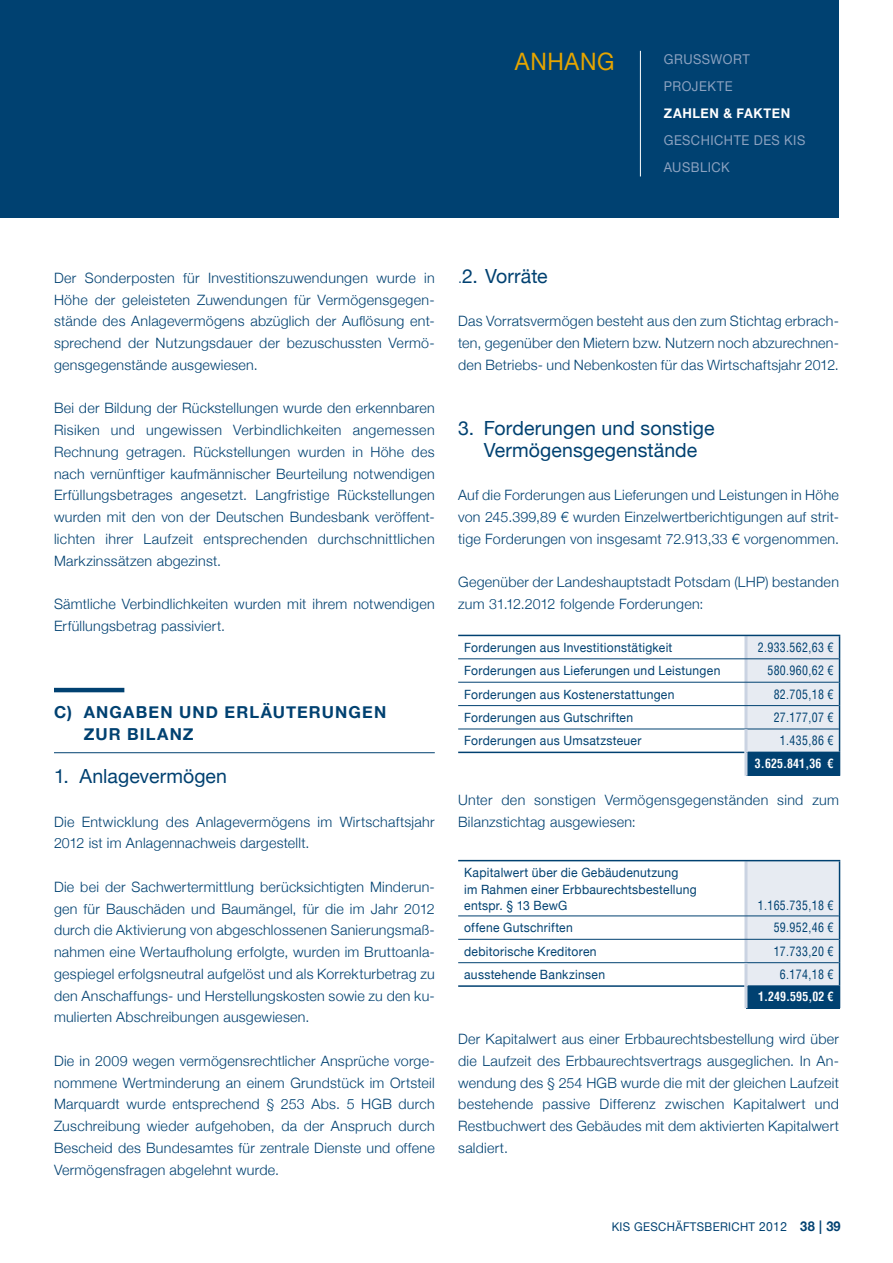
<style>
.page{position:relative;width:893px;height:1263px;background:#fff}
.page>*{position:absolute;margin:0;border:0;box-sizing:border-box;transform-origin:0 0}
.t1{font:24px "Helvetica Neue";letter-spacing:.03em;color:#e6a500;scale:.95 1}
.t2{font:19.5px/21.8px "Helvetica Neue";letter-spacing:.005em;color:#004171;text-align:center}
.t3{font:700 16.5px/21.8px "Helvetica Neue";letter-spacing:.065em;color:#004171}
.t4{font:300 14.25px/21.8px "Helvetica Neue";letter-spacing:.02em;color:#004171;text-align:justify}
.t5{font:13.5px/27px "Helvetica Neue";letter-spacing:.04em;color:#8ca2c0;scale:.95 1}
.t6{font:700 13.5px "Helvetica Neue";letter-spacing:.05em;color:#fff;scale:.95 1}
.t7{font:12.75px/16.5px "Helvetica Neue";letter-spacing:.025em;color:#004171;scale:.95 1}
.t8{font:condensed 12.75px "Helvetica LT";letter-spacing:.03em;color:#004171;scale:.93 1}
.t9{font:700 condensed 12.6px "Helvetica LT";letter-spacing:.01em;color:#fff;scale:.94 1}
.t10{font:12px "Helvetica Neue";letter-spacing:.03em;color:#004171;scale:.95 1}
.s1{font-weight:300;font-size:14.25px}
.s2{font-size:12.75px}
.s3{font-weight:700;font-size:13.5px}
</style>
<div class="page">
<div style="left:0;top:0;width:839px;height:218px;background:#004171"></div>
<hr style="left:54px;top:688px;width:70px;height:4px;background:#004171">
<hr style="left:54px;top:752px;width:381px;height:1px;background:#004171">
<hr style="left:744px;top:636px;width:3px;height:23px;background:#cad3e2">
<hr style="left:744px;top:659px;width:3px;height:23px;background:#cad3e2">
<hr style="left:744px;top:682px;width:3px;height:23px;background:#cad3e2">
<hr style="left:744px;top:706px;width:3px;height:23px;background:#cad3e2">
<hr style="left:458px;top:635px;width:288px;height:1px;background:#004171">
<hr style="left:458px;top:658px;width:288px;height:1px;background:#004171">
<hr style="left:458px;top:682px;width:288px;height:1px;background:#004171">
<hr style="left:458px;top:705px;width:288px;height:1px;background:#004171">
<hr style="left:458px;top:729px;width:288px;height:1px;background:#004171">
<hr style="left:458px;top:752px;width:286px;height:1px;background:#004171">
<svg style="left:746px;top:635px;width:94px;height:141px;background:#b3c5d5"></svg>
<hr style="left:744px;top:729px;width:3px;height:23px;background:#cad3e2">
<hr style="left:744px;top:752px;width:3px;height:24px;background:#cad3e2">
<hr style="left:744px;top:861px;width:3px;height:55px;background:#cad3e2">
<hr style="left:744px;top:916px;width:3px;height:23px;background:#cad3e2">
<hr style="left:744px;top:939px;width:3px;height:23px;background:#cad3e2">
<hr style="left:458px;top:860px;width:288px;height:1px;background:#004171">
<hr style="left:746px;top:860px;width:94px;height:1px;background:#004171">
<hr style="left:458px;top:916px;width:288px;height:1px;background:#004171">
<hr style="left:458px;top:939px;width:288px;height:1px;background:#004171">
<hr style="left:458px;top:962px;width:288px;height:1px;background:#004171">
<hr style="left:458px;top:985px;width:286px;height:2px;background:#004171">
<svg style="left:746px;top:861px;width:94px;height:147px;background:#bccbda"></svg>
<hr style="left:744px;top:963px;width:3px;height:23px;background:#cad3e2">
<hr style="left:744px;top:986px;width:3px;height:22px;background:#cad3e2">
<hr style="left:640px;top:51px;width:1px;height:125px;background:#fff">
<h1 class="t1" style="left:515px;top:48px;width:102px">Anhang</h1>
<p class="t5" style="left:664px;top:45px;width:92px">Grusswort<br>Projekte</p>
<p class="t6" style="left:664px;top:105px;width:87px">ZAHLEN &amp; FAK</p>
<p class="t6" style="left:763px;top:105px;width:30px">TEN</p>
<p class="t5" style="left:664px;top:126px;width:143px">Geschichte des KIS<br>Ausblick</p>
<p class="t4" style="left:54px;top:267px;width:382px">Der Sonderposten für Investitionszuwendungen wurde in Höhe der geleisteten Zuwendungen für Vermögensgegen&shy;stände des Anlagevermögens abzüglich der Auflösung ent&shy;sprechend der Nutzungsdauer der bezuschussten Vermö&shy;gensgegenstände ausgewiesen.</p>
<p class="t4" style="left:54px;top:397px;width:382px">Bei der Bildung der Rückstellungen wurde den erkennbaren Risiken und ungewissen Verbindlichkeiten angemessen Rechnung getragen. Rückstellungen wurden in Höhe des nach vernünftiger kaufmännischer Beurteilung notwendigen Erfüllungsbetrages angesetzt. Langfristige Rückstellungen wurden mit den von der Deutschen Bundesbank veröffent&shy;lichten ihrer Laufzeit entsprechenden durchschnittlichen Markzinssätzen abgezinst.</p>
<p class="t4" style="left:54px;top:593px;width:382px">Sämtliche Verbindlichkeiten wurden mit ihrem notwendigen<br>Erfüllungsbetrag passiviert.</p>
<p class="t3" style="left:84px;top:701px;width:304px;text-indent:-30px">C) ANGABEN UND ERLÄUTERUNGEN<br>ZUR BILANZ</p>
<h2 class="t2" style="left:54px;top:765px;width:175px">1. Anlagevermögen</h2>
<p class="t4" style="left:54px;top:810px;width:382px">Die Entwicklung des Anlagevermögens im Wirtschaftsjahr<br>2012 ist im Anlagennachweis dargestellt.</p>
<p class="t4" style="left:54px;top:876px;width:382px">Die bei der Sachwertermittlung berücksichtigten Minderun&shy;gen für Bauschäden und Baumängel, für die im Jahr 2012 durch die Aktivierung von abgeschlossenen Sanierungsmaß&shy;nahmen eine Wertaufholung erfolgte, wurden im Bruttoanla&shy;gespiegel erfolgsneutral aufgelöst und als Korrekturbetrag zu den Anschaffungs- und Herstellungskosten sowie zu den ku&shy;mulierten Abschreibungen ausgewiesen.</p>
<p class="t4" style="left:54px;top:1049px;width:382px">Die in 2009 wegen vermögensrechtlicher Ansprüche vorge&shy;nommene Wertminderung an einem Grundstück im Ortsteil Marquardt wurde entsprechend § 253 Abs. 5 HGB durch Zuschreibung wieder aufgehoben, da der Anspruch durch Bescheid des Bundesamtes für zentrale Dienste und offene Vermögensfragen abgelehnt wurde.</p>
<h2 class="t2" style="left:458px;top:265px;width:91px"><span class="s1">.</span>2. Vorräte</h2>
<p class="t4" style="left:458px;top:310px;width:382px">Das Vorratsvermögen besteht aus den zum Stichtag erbrach&shy;ten, gegenüber den Mietern bzw. Nutzern noch abzurechnen&shy;den Betriebs- und Nebenkosten für das Wirtschaftsjahr 2012.</p>
<h2 class="t2" style="left:458px;top:417px;width:258px">3. Forderungen und sonstige<br>Vermögensgegenstände</h2>
<p class="t4" style="left:458px;top:484px;width:382px">Auf die Forderungen aus Lieferungen und Leistungen in Höhe von 245.399,89 € wurden Einzelwertberichtigungen auf strit&shy;tige Forderungen von insgesamt 72.913,33 € vorgenommen.</p>
<p class="t4" style="left:458px;top:571px;width:382px">Gegenüber der Landeshauptstadt Potsdam (LHP) bestanden zum 31.12.2012 folgende Forderungen:</p>
<p class="t7" style="left:464px;top:639px;width:221px">Forderungen aus I nvestitionstätigkeit</p>
<p class="t8" style="left:758px;top:639px;width:83px">2.933.562,63 €</p>
<p class="t7" style="left:464px;top:662px;width:271px">Forderungen aus Lieferungen und Leistungen</p>
<p class="t8" style="left:767px;top:662px;width:73px">580.960,62 €</p>
<p class="t7" style="left:464px;top:686px;width:223px">Forderungen aus Kostenerstattungen</p>
<p class="t8" style="left:774px;top:686px;width:66px">82.705,18 €</p>
<p class="t7" style="left:464px;top:709px;width:179px">Forderungen aus Gutschriften</p>
<p class="t8" style="left:774px;top:709px;width:66px">27.177,07 €</p>
<p class="t7" style="left:464px;top:732px;width:188px">Forderungen aus Umsatzsteuer</p>
<p class="t8" style="left:780px;top:733px;width:59px">1.435,86 €</p>
<p class="t9" style="left:755px;top:755px;width:85px">3.625.841,36 €</p>
<p class="t4" style="left:458px;top:789px;width:382px">Unter den sonstigen Vermögensgegenständen sind zum<br>Bilanzstichtag ausgewiesen:</p>
<p class="t7" style="left:464px;top:864px;width:246px">Kapitalwert über die Gebäudenutzung<br>im Rahmen einer Erbbaurechtsbestellung entspr. § 13 BewG</p>
<p class="t8" style="left:758px;top:898px;width:83px">1.165.735,18 €</p>
<p class="t7" style="left:464px;top:919px;width:116px">offene Gutschriften</p>
<p class="t8" style="left:774px;top:920px;width:66px">59.952,46 €</p>
<p class="t7" style="left:464px;top:943px;width:141px">debitorische Kreditoren</p>
<p class="t8" style="left:774px;top:943px;width:66px">17.733,20 €</p>
<p class="t7" style="left:464px;top:966px;width:150px">ausstehende Bankzinsen</p>
<p class="t8" style="left:780px;top:966px;width:59px">6.174,18 €</p>
<p class="t9" style="left:758px;top:989px;width:82px">1.249.595,02 €</p>
<p class="t4" style="left:458px;top:1028px;width:382px">Der Kapitalwert aus einer Erbbaurechtsbestellung wird über die Laufzeit des Erbbaurechtsvertrags ausgeglichen. In An&shy;wendung des § 254 HGB wurde die mit der gleichen Laufzeit bestehende passive Differenz zwischen Kapitalwert und Restbuchwert des Gebäudes mit dem aktivierten Kapitalwert saldiert.</p>
<p class="t10" style="left:612px;top:1219px;width:243px">KIS Geschäftsbericht <span class="s2">2012</span> <span class="s3">38 | 39</span></p>
</div>
